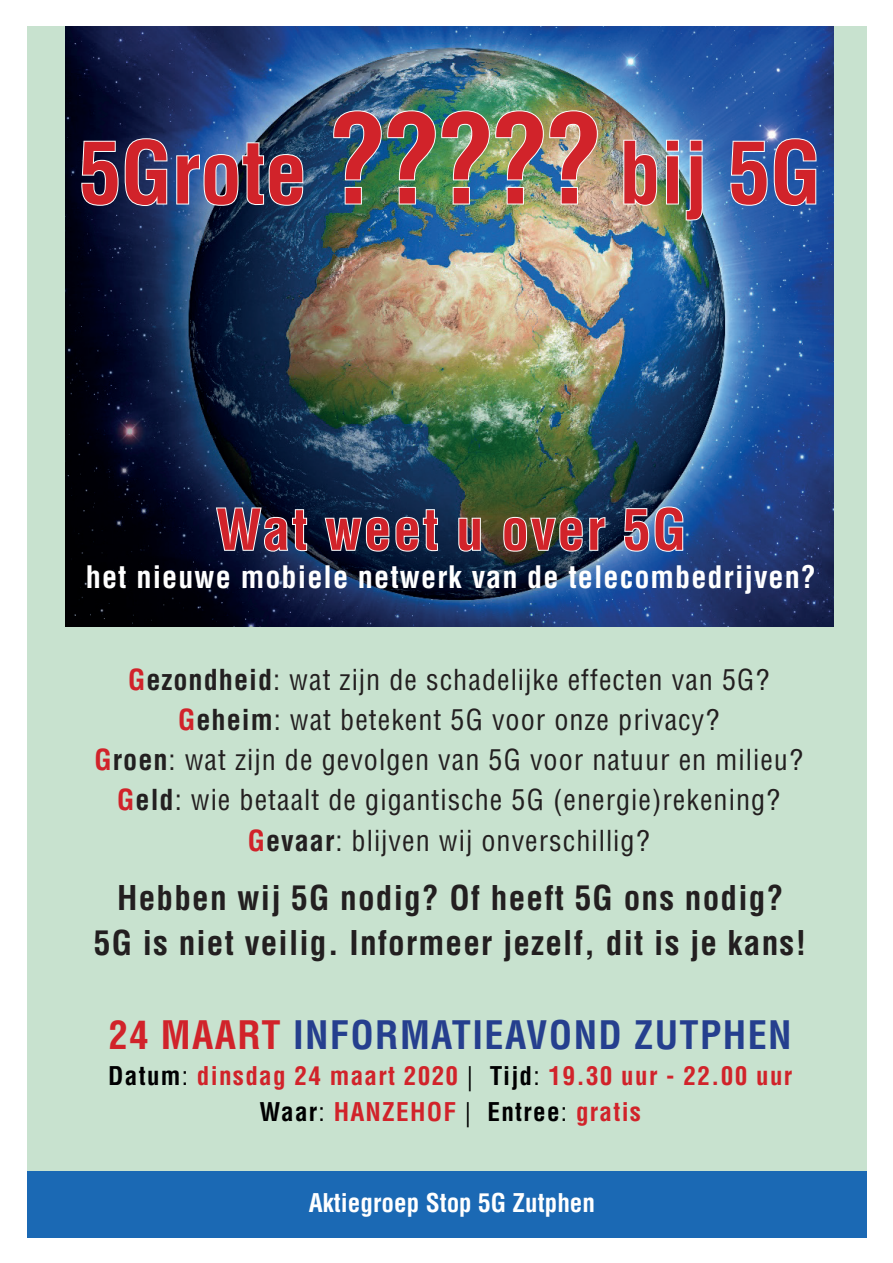
<style>
.page{position:relative;width:893px;height:1263px;background:#fff}
.page>*{position:absolute;margin:0;border:0;box-sizing:border-box;transform-origin:0 0}
.t1{font:700 condensed 83.7px "Helvetica";color:#d1232a}
.t2{font:700 condensed 55.05px "Helvetica";letter-spacing:.035em;color:#d1232a}
.t3{font:700 condensed 38.25px "Helvetica";letter-spacing:.035em;color:#253f8e}
.t4{font:700 condensed 33.3px/45.3px "Helvetica";letter-spacing:.035em;color:#231f20;text-align:center}
.t5{font:700 condensed 30.3px "Helvetica";letter-spacing:.035em;color:#fff}
.t6{font:condensed 28.2px/40.2px "Helvetica";letter-spacing:.035em;color:#231f20;text-align:center}
.t7{font:700 condensed 25.2px/36.2px "Helvetica";letter-spacing:.05em;color:#d1232a;text-align:center}
.t8{font:700 condensed 25.2px "Helvetica";color:#fff}
.s1{font-size:120px}
.s2{font-weight:700;color:#d1232a}
.s3{font-weight:700}
.s4{color:#d1232a}
.s5{color:#000001}
.s6{font-weight:400;color:#000001}
</style>
<div class="page">
<div style="left:27px;top:26px;width:839px;height:1211px;background:#c8e2cf"></div>
<img style="left:65px;top:26px;width:768px;height:600px">
<div style="left:27px;top:1171px;width:839px;height:66px;background:#1b69b4"></div>
<svg style="left:215px;top:506px;width:93px;height:47px"></svg>
<svg style="left:323px;top:508px;width:116px;height:45px"></svg>
<svg style="left:457px;top:517px;width:25px;height:35px"></svg>
<img style="left:502px;top:516px;width:104px;height:37px">
<svg style="left:623px;top:505px;width:61px;height:48px"></svg>
<svg style="left:80px;top:137px;width:89px;height:70px"></svg>
<img style="left:175px;top:141px;width:129px;height:66px">
<img style="left:332px;top:109px;width:267px;height:97px">
<img style="left:622px;top:139px;width:36px;height:68px">
<img style="left:665px;top:139px;width:40px;height:82px">
<svg style="left:729px;top:137px;width:89px;height:70px"></svg>
<h1 class="t1" style="left:79px;top:121px;width:743px">5Grote <span class="s1">?????</span> bij 5G</h1>
<h2 class="t2" style="left:216px;top:495px;width:472px">Wat weet u over 5G</h2>
<p class="t5" style="left:86px;top:558px;width:732px">het nieuwe mobiele netwerk van de telecombedrijven?</p>
<p class="t6" style="left:95px;top:659px;width:710px"><span class="s2">G</span><span class="s3">ezondheid</span>: wat zijn de schadelijke effecten van 5G?<br><span class="s2">G</span><span class="s3">eheim</span>: wat betekent 5G voor onze privacy?<br><span class="s2">G</span><span class="s3">roen</span>: wat zijn de gevolgen van 5G voor natuur en milieu?<br><span class="s2">G</span><span class="s3">eld</span>: wie betaalt de gigantische 5G (energie)rekening?<br><span class="s2">G</span><span class="s3">evaar</span>: blijven wij onverschillig?</p>
<p class="t4" style="left:94px;top:875px;width:714px">Hebben wij 5G nodig? Of heeft 5G ons nodig?<br>5G is niet veilig. Informeer jezelf, dit is je kans!</p>
<h3 class="t3" style="left:109px;top:1011px;width:684px"><span class="s4">24 MAART</span> INFORMATIEAVOND ZUTPHEN</h3>
<p class="t7" style="left:108px;top:1057px;width:686px"><span class="s5">Datum</span><span class="s6">:</span> dinsdag 24 maart 2020 <span class="s6">|</span> <span class="s5">Tijd</span><span class="s6">:</span> 19.30 uur - 22.00 uur<br><span class="s5">Waar</span><span class="s6">:</span> HANZEHOF <span class="s6">|</span> <span class="s5">Entree</span><span class="s6">:</span> gratis</p>
<p class="t8" style="left:309px;top:1187px;width:288px">Aktiegroep Stop 5G Zutphen</p>
</div>
